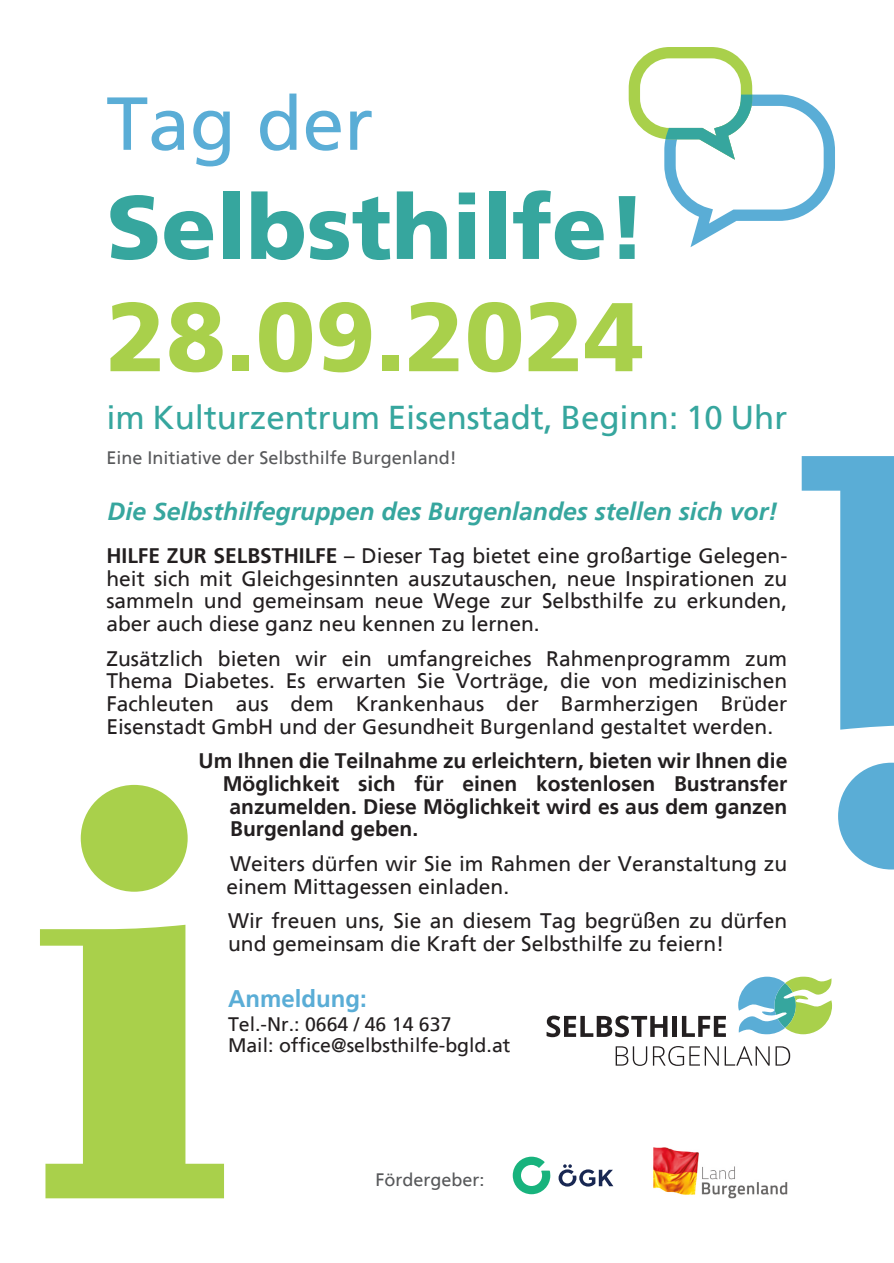
<style>
.page{position:relative;width:894px;height:1263px;background:#fff}
.page>*{position:absolute;margin:0;border:0;box-sizing:border-box;transform-origin:0 0}
.t1{font:97.5px "Frutiger Black 2";color:#a9d04b}
.t2{font:90px "Frutiger Black 2";color:#36a69e}
.t3{font:75px "Frutiger Regular 2";color:#5aadd6}
.t4{font:33px "Frutiger Regular 2";color:#36a69e}
.t5{font:italic 700 24.75px "Frutiger";color:#36a69e}
.t6{font:700 24px "Frutiger";color:#5aadd6}
.t7{font:21px/22.6px "Frutiger Regular 2";color:#231f20;text-align:justify}
.t8{font:700 21px "Frutiger";color:#231f20}
.t9{font:19.5px/21px "Frutiger Regular 2";color:#231f20}
.t10{font:18px "Frutiger Regular 2";color:#58595b}
.t11{font:18px "Frutiger Regular 2";color:#57585a}
.s1{font-family:"Frutiger";font-weight:700}
</style>
<div class="page">
<img style="left:653px;top:1148px;width:134px;height:50px">
<svg style="left:558px;top:1164px;width:55px;height:22px"></svg>
<svg style="left:512px;top:1157px;width:38px;height:37px"></svg>
<svg style="left:738px;top:977px;width:93px;height:57px"></svg>
<svg style="left:546px;top:1016px;width:121px;height:21px"></svg>
<hr style="left:672px;top:1016px;width:4px;height:21px;background:#231f20">
<svg style="left:681px;top:1016px;width:44px;height:21px"></svg>
<svg style="left:615px;top:1046px;width:68px;height:20px"></svg>
<svg style="left:689px;top:1046px;width:29px;height:20px"></svg>
<svg style="left:724px;top:1046px;width:45px;height:20px"></svg>
<svg style="left:775px;top:1046px;width:14px;height:20px"></svg>
<svg style="left:628px;top:47px;width:206px;height:200px"></svg>
<svg style="left:40px;top:785px;width:184px;height:413px;fill:#a9d04b"></svg>
<svg style="left:801px;top:456px;width:92px;height:413px"></svg>
<h3 class="t3" style="left:106px;top:94px;width:268px">Tag der</h3>
<h2 class="t2" style="left:106px;top:191px;width:542px">Selbsthilfe!</h2>
<h1 class="t1" style="left:106px;top:298px;width:539px">28.09.2024</h1>
<h3 class="t4" style="left:106px;top:404px;width:682px">im Kulturzentrum Eisenstadt, Beginn: 10 Uhr</h3>
<p class="t10" style="left:106px;top:451px;width:352px">Eine Initiative der Selbsthilfe Burgenland!</p>
<p class="t5" style="left:107px;top:501px;width:671px">Die Selbsthilfegruppen des Burgenlandes stellen sich vor!</p>
<p class="t7" style="left:106px;top:546px;width:682px"><span class="s1">HILFE ZUR SELBSTHILFE</span> – Dieser Tag bietet eine großartige Gelegen&shy;heit sich mit Gleichgesinnten auszutauschen, neue Inspirationen zu sammeln und gemeinsam neue Wege zur Selbsthilfe zu erkunden, aber auch diese ganz neu kennen zu lernen.</p>
<p class="t7" style="left:106px;top:649px;width:682px">Zusätzlich bieten wir ein umfangreiches Rahmenprogramm zum Thema Diabetes. Es erwarten Sie Vorträge, die von medizinischen Fachleuten aus dem Krankenhaus der Barmherzigen Brüder Eisenstadt GmbH und der Gesundheit Burgenland gestaltet werden.</p>
<p class="t8" style="left:198px;top:753px;width:590px">Um Ihnen die Teilnahme zu erleichtern, bieten wir Ihnen die</p>
<p class="t8" style="left:222px;top:775px;width:566px">Möglichkeit sich für einen kostenlosen Bustransfer</p>
<p class="t8" style="left:229px;top:798px;width:559px">anzumelden. Diese Möglichkeit wird es aus dem ganzen</p>
<p class="t8" style="left:230px;top:821px;width:189px">Burgenland geben.</p>
<p class="t7" style="left:226px;top:854px;width:562px">Weiters dürfen wir Sie im Rahmen der Veranstaltung zu einem Mittagessen einladen.</p>
<p class="t7" style="left:228px;top:911px;width:560px">Wir freuen uns, Sie an diesem Tag begrüßen zu dürfen und gemeinsam die Kraft der Selbsthilfe zu feiern!</p>
<p class="t6" style="left:228px;top:989px;width:140px">Anmeldung:</p>
<p class="t9" style="left:228px;top:1015px;width:284px">Tel.-Nr.: 0664 / 46 14 637<br>Mail: office@selbsthilfe-bgld.at</p>
<p class="t11" style="left:375px;top:1173px;width:111px">Fördergeber:</p>
</div>
